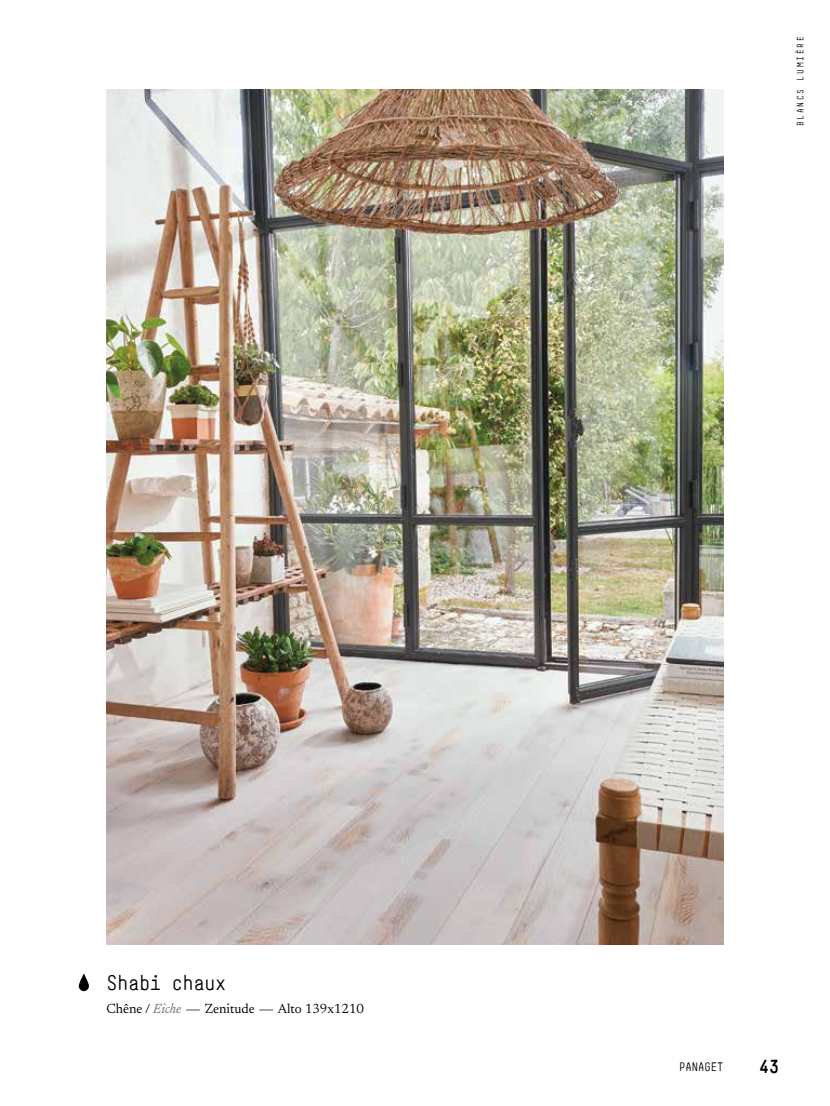
<style>
.page{position:relative;width:830px;height:1106px;background:#fff}
.page>*{position:absolute;margin:0;border:0;box-sizing:border-box;transform-origin:0 0}
.t1{font:21px "Simple";letter-spacing:-.01em;color:#000}
.t2{font:700 18px "Simple";color:#000}
.t3{font:13.5px "Newsreader 24 pt";color:#000}
.t4{font:12px "Simple Titling";color:#000}
.t5{font:9px "Simple Titling";letter-spacing:.2em;color:#000}
.s1{font-style:italic;color:#706f6f}
</style>
<div class="page">
<img style="left:106px;top:89px;width:617px;height:855px">
<svg style="left:79px;top:973px;width:10px;height:18px"></svg>
<p class="t5" style="left:794px;top:126px;width:91px;rotate:-90deg">BLANCS LUMIÈRE</p>
<h1 class="t1" style="left:106px;top:970px;width:121px">Shabi chaux</h1>
<p class="t3" style="left:106px;top:999px;width:259px">Chêne / <span class="s1">Eiche</span> – Zenitude – Alto 139x1210</p>
<p class="t4" style="left:678px;top:1059px;width:46px">PANAGET</p>
<h2 class="t2" style="left:758px;top:1054px;width:21px">43</h2>
</div>
